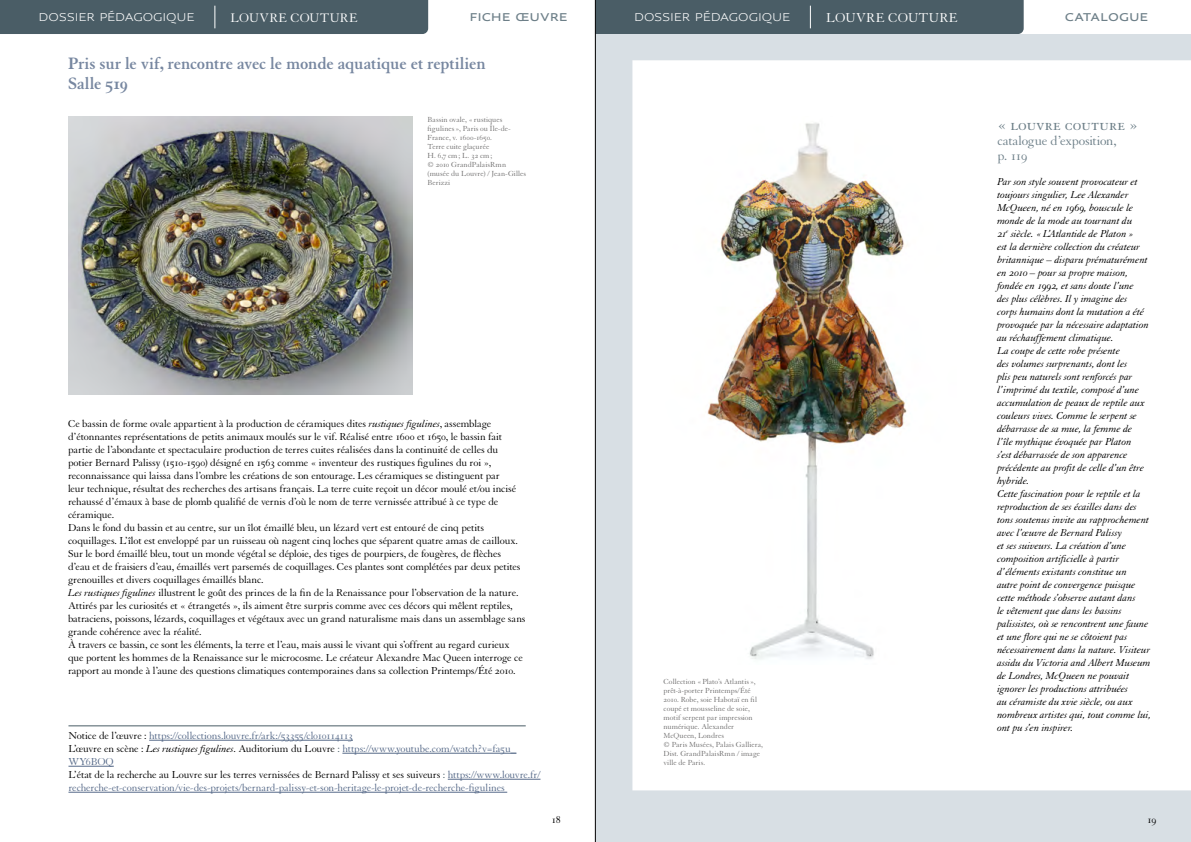
<style>
.page{position:relative;width:1191px;height:842px;background:#fff}
.page>*{position:absolute;margin:0;border:0;box-sizing:border-box;transform-origin:0 0}
.Avant-titre_niveau_1{font:700 18px/20px "Granjon LT Std";letter-spacing:-.01em;color:#7787a0}
.texte_courant{font:18px "Granjon LT Std";color:#6d7f88}
.texte_courant-2{font:14px/15px "Granjon LT Std";letter-spacing:-.025em;color:#6d7f88}
.t1{font:14px "Granjon LT Std";letter-spacing:.015em;color:#fff}
.t2{font:13.5px "Granjon LT Std";letter-spacing:.015em;color:#fff}
.t3{font:11.2px "Louvre Sans Reg";letter-spacing:-.015em;color:#fff}
.t4{font:11.2px "Louvre Sans Med";color:#6d7f88}
.texte_courant-3{font:11px/13px "Granjon LT Std";letter-spacing:-.015em;color:#000}
.texte_courant-4{font:italic 11px/13px "Granjon LT Std";letter-spacing:-.005em;color:#000}
.texte_courant-5{font:11px/13px "Granjon LT Std";letter-spacing:-.015em;color:#556988}
.exemple{font:11px "Granjon LT Std";color:#000}
.exemple-2{font:8px/9px "Granjon LT Std";color:#706f6f}
.s1{font-style:italic}
.s2{color:#000}
.s3{font-style:italic;color:#000}
.s4{color:#4a5d66}
.s5{font-style:inherit}
</style>
<div class="page">
<div style="left:0;top:0;width:428px;height:34px;background:#4a5d66"></div>
<img style="left:68px;top:117px;width:344px;height:278px">
<hr style="left:149px;top:740px;width:204px;height:1px;background:#556988">
<hr style="left:342px;top:753px;width:174px;height:1px;background:#556988">
<hr style="left:68px;top:766px;width:46px;height:1px;background:#556988">
<hr style="left:448px;top:779px;width:92px;height:1px;background:#556988">
<hr style="left:68px;top:792px;width:439px;height:1px;background:#556988">
<hr style="left:68px;top:726px;width:458px;height:1px;background:#4a5d66">
<div style="left:596px;top:0;width:427px;height:34px;background:#4a5d66"></div>
<svg style="left:596px;top:34px;width:595px;height:808px"></svg>
<hr style="left:595px;top:0;width:1px;height:842px;background:#000">
<p class="t3" style="left:39px;top:9px;width:158px">DOSSIER PÉDAGOGIQUE</p>
<p class="t2" style="left:230px;top:10px;width:128px">LOUVRE COUTURE</p>
<p class="Avant-titre_niveau_1" style="left:68px;top:53px;width:419px">Pris sur le vif, rencontre avec le monde aquatique et reptilien<br>Salle 519</p>
<p class="t4" style="left:469px;top:9px;width:100px">FICHE ŒUVRE</p>
<p class="exemple-2" style="left:427px;top:115px;width:85px">Bassin ovale, « rustiques figulines », Paris ou Île-de-<br>France, v. 1600-1650.</p>
<p class="exemple-2" style="left:427px;top:142px;width:63px">Terre cuite glaçurée</p>
<p class="exemple-2" style="left:427px;top:151px;width:66px">H. 6,7 cm; L. 32 cm;</p>
<p class="exemple-2" style="left:427px;top:160px;width:100px">© 2010 GrandPalaisRmn (musée du Louvre) / Jean-Gilles<br>Berizzi</p>
<p class="texte_courant-3" style="left:68px;top:418px;width:450px">Ce bassin de forme ovale appartient à la production de céramiques dites <span class="s1">rustiques figulines</span>, assemblage d’étonnantes représentations de petits animaux moulés sur le vif. Réalisé entre 1600 et 1650, le bassin fait partie de l’abondante et spectaculaire production de terres cuites réalisées dans la continuité de celles du potier Bernard Palissy (1510-1590) désigné en 1563 comme « inventeur des rustiques figulines du roi », reconnaissance qui laissa dans l’ombre les créations de son entourage. Les céramiques se distinguent par leur technique, résultat des recherches des artisans français. La terre cuite reçoit un décor moulé et/ou incisé rehaussé d’émaux à base de plomb qualifié de vernis d’où le nom de terre vernissée attribué à ce type de céramique.</p>
<p class="texte_courant-3" style="left:68px;top:522px;width:454px">Dans le fond du bassin et au centre, sur un îlot émaillé bleu, un lézard vert est entouré de cinq petits coquillages. L’îlot est enveloppé par un ruisseau où nagent cinq loches que séparent quatre amas de cailloux.<br>Sur le bord émaillé bleu, tout un monde végétal se déploie, des tiges de pourpiers, de fougères, de flèches d’eau et de fraisiers d’eau, émaillés vert parsemés de coquillages. Ces plantes sont complétées par deux petites grenouilles et divers coquillages émaillés blanc.</p>
<p class="texte_courant-3" style="left:68px;top:587px;width:459px"><span class="s1">Les rustiques figulines</span> illustrent le goût des princes de la fin de la Renaissance pour l’observation de la nature.<br>Attirés par les curiosités et « étrangetés », ils aiment être surpris comme avec ces décors qui mêlent reptiles, batraciens, poissons, lézards, coquillages et végétaux avec un grand naturalisme mais dans un assemblage sans grande cohérence avec la réalité.</p>
<p class="texte_courant-3" style="left:68px;top:639px;width:456px">À travers ce bassin, ce sont les éléments, la terre et l’eau, mais aussi le vivant qui s’offrent au regard curieux que portent les hommes de la Renaissance sur le microcosme. Le créateur Alexandre Mac Queen interroge ce rapport au monde à l’aune des questions climatiques contemporaines dans sa collection Printemps/Été 2010.</p>
<p class="texte_courant-5" style="left:68px;top:729px;width:286px"><span class="s2">Notice de l’œuvre :</span> https://collections.louvre.fr/ark:/53355/cl010114113</p>
<p class="texte_courant-5" style="left:68px;top:742px;width:449px"><span class="s2">L’œuvre en scène :</span> <span class="s3">Les rustiques figulines</span><span class="s2">. Auditorium du Louvre</span> <span class="s4">:</span> https://www.youtube.com/watch?v=fa5u_<br>WY6BOQ</p>
<p class="texte_courant-5" style="left:68px;top:768px;width:473px"><span class="s2">L’état de la recherche au Louvre sur les terres vernissées de Bernard Palissy et ses suiveurs</span> <span class="s4">:</span> https://www.louvre.fr/ recherche-et-conservation/vie-des-projets/bernard-palissy-et-son-heritage-le-projet-de-recherche-figulines</p>
<p class="exemple" style="left:551px;top:813px;width:11px">18</p>
<p class="t3" style="left:634px;top:9px;width:158px">DOSSIER PÉDAGOGIQUE</p>
<p class="t1" style="left:826px;top:10px;width:133px">LOUVRE COUTURE</p>
<p class="t4" style="left:1064px;top:9px;width:85px">CATALOGUE</p>
<p class="exemple-2" style="left:663px;top:677px;width:95px">Collection «Plato’s Atlantis», prêt-à-porter Printemps/Été<br>2010. Robe, soie Habotaï en fil coupé et mousseline de soie, motif serpent par impression numérique. Alexander<br>McQueen, Londres</p>
<p class="exemple-2" style="left:663px;top:740px;width:101px">© Paris Musées, Palais Galliera,<br>Dist. GrandPalaisRmn / image ville de Paris.</p>
<p class="texte_courant" style="left:997px;top:115px;width:142px">« louvre couture »</p>
<p class="texte_courant-2" style="left:997px;top:133px;width:121px">catalogue d’exposition, p. 119</p>
<p class="texte_courant-4" style="left:997px;top:175px;width:153px">Par son style souvent provocateur et toujours singulier, Lee Alexander McQueen, né en 1969, bouscule le monde de la mode au tournant du<br><span class="s5">21</span><sup>e</sup> siècle. «L’Atlantide de Platon »<br>est la dernière collection du créateur britannique – disparu prématurément en 2010 – pour sa propre maison, fondée en 1992, et sans doute l’une<br>des plus célèbres. Il y imagine des corps humains dont la mutation a été provoquée par la nécessaire adaptation au réchauffement climatique.</p>
<p class="texte_courant-4" style="left:997px;top:344px;width:149px">La coupe de cette robe présente<br>des volumes surprenants, dont les<br>plis peu naturels sont renforcés par l’imprimé du textile, composé d’une accumulation de peaux de reptile aux couleurs vives. Comme le serpent se débarrasse de sa mue, la femme de l’île mythique évoquée par Platon s’est débarrassée de son apparence précédente au profit de celle d’un être hybride.</p>
<p class="texte_courant-4" style="left:997px;top:487px;width:155px">Cette fascination pour le reptile et la reproduction de ses écailles dans des tons soutenus invite au rapprochement avec l’œuvre de Bernard Palissy<br>et ses suiveurs. La création d’une composition artificielle à partir d’éléments existants constitue un<br>autre point de convergence puisque cette méthode s’observe autant dans<br>le vêtement que dans les bassins palissistes, où se rencontrent une faune et une flore qui ne se côtoient pas nécessairement dans la nature. Visiteur assidu du Victoria and Albert Museum de Londres, McQueen ne pouvait ignorer les productions attribuées<br>au céramiste du xvie siècle, ou aux nombreux artistes qui, tout comme lui, ont pu s’en inspirer.</p>
<p class="exemple" style="left:1147px;top:813px;width:11px">19</p>
</div>
